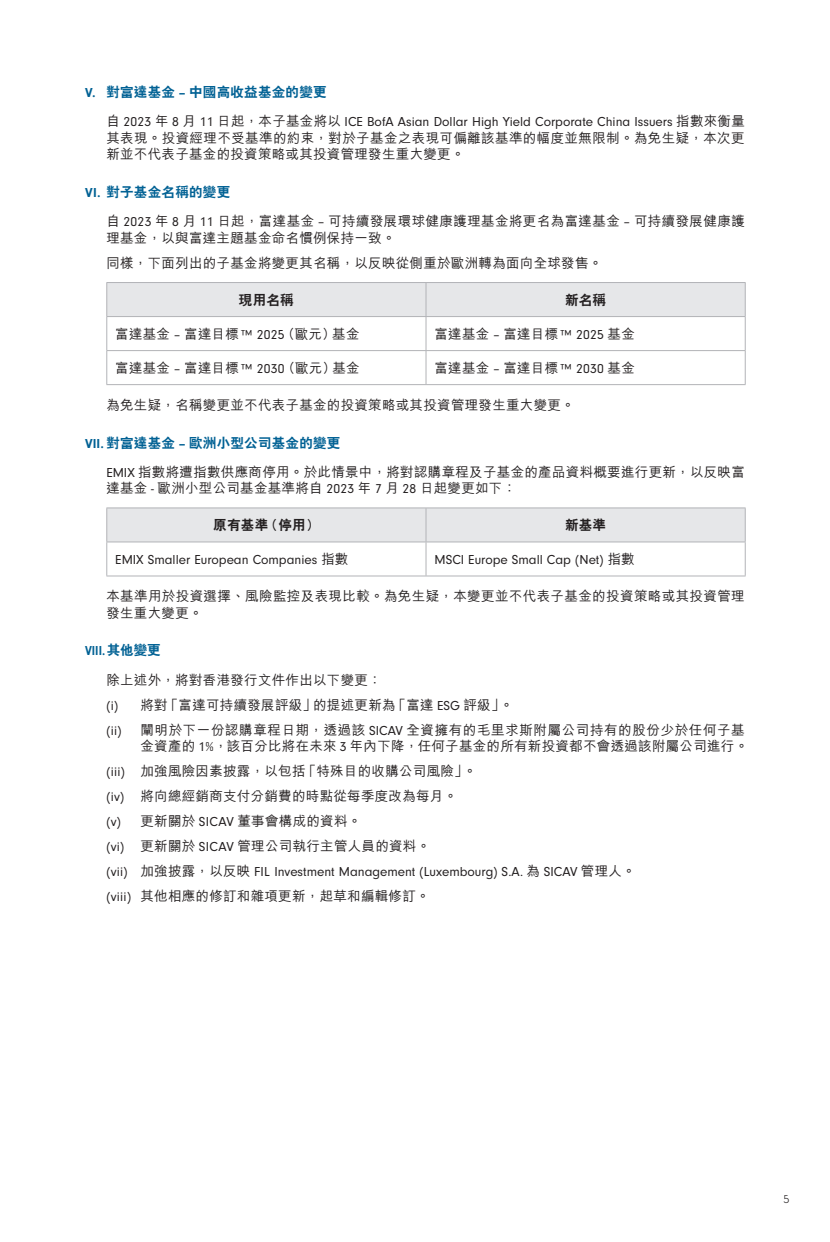
<style>
.page{position:relative;width:830px;height:1242px;background:#fff}
.page>*{position:absolute;margin:0;border:0;box-sizing:border-box;transform-origin:0 0}
.t1{font:13.5px/16.5px "M Hei Medium HKSCS";letter-spacing:.02em;color:#231f20}
.t2{font:13.5px "Neuzeit Gro";color:#231f20}
.t3{font:13.5px/16.5px "M Hei Medium HKSCS";letter-spacing:.045em;color:#231f20}
.t4{font:13.5px "C Hei 2 Xbold HKSCS";letter-spacing:.02em;color:#016194}
.t5{font:13.5px "C Hei 2 Xbold HKSCS";letter-spacing:.02em;color:#231f20}
.t6{font:700 13.5px "Neuzeit Gro";color:#016194;scale:.9 1}
.t7{font:300 12px "Neuzeit Gro";color:#231f20}
.s1{font-family:"Neuzeit Gro";font-weight:700}
.s2{font-family:"M Hei Medium HKSCS"}
.s3{font-family:"Neuzeit Gro"}
.s4{font-family:"C Hei 2 Xbold HKSCS";font-weight:400}
</style>
<div class="page">
<div style="left:107px;top:283px;width:637px;height:33px;background:#e6e7e9"></div>
<hr style="left:106px;top:282px;width:320px;height:1px;background:#b2b3b7">
<hr style="left:106px;top:283px;width:1px;height:33px;background:#b2b3b7">
<hr style="left:426px;top:282px;width:319px;height:1px;background:#b2b3b7">
<hr style="left:425px;top:283px;width:1px;height:33px;background:#b2b3b7">
<hr style="left:744px;top:283px;width:1px;height:33px;background:#b2b3b7">
<hr style="left:106px;top:316px;width:320px;height:1px;background:#b2b3b7">
<hr style="left:106px;top:317px;width:1px;height:33px;background:#b2b3b7">
<hr style="left:426px;top:316px;width:319px;height:1px;background:#b2b3b7">
<hr style="left:425px;top:317px;width:1px;height:33px;background:#b2b3b7">
<hr style="left:106px;top:350px;width:320px;height:1px;background:#b2b3b7">
<hr style="left:106px;top:351px;width:1px;height:33px;background:#b2b3b7">
<hr style="left:426px;top:350px;width:319px;height:1px;background:#b2b3b7">
<hr style="left:425px;top:351px;width:1px;height:33px;background:#b2b3b7">
<hr style="left:744px;top:317px;width:1px;height:33px;background:#b2b3b7">
<hr style="left:744px;top:351px;width:1px;height:33px;background:#b2b3b7">
<hr style="left:106px;top:384px;width:320px;height:1px;background:#b2b3b7">
<hr style="left:426px;top:384px;width:319px;height:1px;background:#b2b3b7">
<div style="left:107px;top:508px;width:637px;height:33px;background:#e6e7e9"></div>
<hr style="left:106px;top:507px;width:320px;height:1px;background:#b2b3b7">
<hr style="left:106px;top:508px;width:1px;height:33px;background:#b2b3b7">
<hr style="left:426px;top:507px;width:319px;height:1px;background:#b2b3b7">
<hr style="left:425px;top:508px;width:1px;height:33px;background:#b2b3b7">
<hr style="left:744px;top:508px;width:1px;height:33px;background:#b2b3b7">
<hr style="left:106px;top:541px;width:320px;height:1px;background:#b2b3b7">
<hr style="left:106px;top:542px;width:1px;height:33px;background:#b2b3b7">
<hr style="left:426px;top:541px;width:319px;height:1px;background:#b2b3b7">
<hr style="left:425px;top:542px;width:1px;height:33px;background:#b2b3b7">
<hr style="left:106px;top:575px;width:320px;height:1px;background:#b2b3b7">
<hr style="left:426px;top:575px;width:319px;height:1px;background:#b2b3b7">
<hr style="left:744px;top:542px;width:1px;height:33px;background:#b2b3b7">
<p class="t4" style="left:85px;top:83px;width:243px"><span class="s1">V.</span> 對富達基金 <span class="s1">–</span> 中國高收益基金的變更</p>
<p class="t2" style="left:106px;top:115px;width:639px"><span class="s2">自</span> 2023 <span class="s2">年</span> 8 <span class="s2">月</span> 11 <span class="s2">日起，本子基金將以</span> ICE BofA Asian Dollar High Yield Corporate China Issuers <span class="s2">指數來衡量</span></p>
<p class="t1" style="left:106px;top:129px;width:639px">其表現。投資經理不受基準的約束，對於子基金之表現可偏離該基準的幅度並無限制。為免生疑，本次更新並不代表子基金的投資策略或其投資管理發生重大變更。</p>
<p class="t4" style="left:85px;top:183px;width:146px"><span class="s1">VI.</span> 對子基金名稱的變更</p>
<p class="t1" style="left:106px;top:212px;width:639px">自 <span class="s3">2023</span> 年 <span class="s3">8</span> 月 <span class="s3">11</span> 日起，富達基金 <span class="s3">–</span> 可持續發展環球健康護理基金將更名為富達基金 <span class="s3">–</span> 可持續發展健康護理基金，以與富達主題基金命名慣例保持一致。</p>
<p class="t1" style="left:106px;top:254px;width:497px">同樣，下面列出的子基金將變更其名稱，以反映從側重於歐洲轉為面向全球發售。</p>
<p class="t5" style="left:239px;top:291px;width:56px">現用名稱</p>
<p class="t5" style="left:565px;top:291px;width:43px">新名稱</p>
<p class="t1" style="left:115px;top:325px;width:245px">富達基金 <span class="s3">–</span> 富達目標<span class="s3">™ 2025</span>（歐元）基金</p>
<p class="t1" style="left:434px;top:325px;width:202px">富達基金 <span class="s3">–</span> 富達目標<span class="s3">™ 2025</span> 基金</p>
<p class="t1" style="left:115px;top:359px;width:246px">富達基金 <span class="s3">–</span> 富達目標<span class="s3">™ 2030</span>（歐元）基金</p>
<p class="t1" style="left:434px;top:359px;width:202px">富達基金 <span class="s3">–</span> 富達目標<span class="s3">™ 2030</span> 基金</p>
<p class="t1" style="left:106px;top:395px;width:469px">為免生疑，名稱變更並不代表子基金的投資策略或其投資管理發生重大變更。</p>
<p class="t4" style="left:85px;top:433px;width:257px"><span class="s1">VII.</span> 對富達基金 <span class="s1">–</span> 歐洲小型公司基金的變更</p>
<p class="t1" style="left:106px;top:462px;width:639px"><span class="s3">EMIX</span> 指數將遭指數供應商停用。於此情景中，將對認購章程及子基金的產品資料概要進行更新，以反映富達基金 <span class="s3">-</span> 歐洲小型公司基金基準將自 <span class="s3">2023</span> 年 <span class="s3">7</span> 月 <span class="s3">28</span> 日起變更如下：</p>
<p class="t5" style="left:213px;top:516px;width:108px">原有基準（停用）</p>
<p class="t5" style="left:565px;top:516px;width:43px">新基準</p>
<p class="t2" style="left:115px;top:552px;width:234px">EMIX Smaller European Companies <span class="s2">指數</span></p>
<p class="t2" style="left:434px;top:552px;width:201px">MSCI Europe Small Cap (Net) <span class="s2">指數</span></p>
<p class="t1" style="left:106px;top:587px;width:639px">本基準用於投資選擇、風險監控及表現比較。為免生疑，本變更並不代表子基金的投資策略或其投資管理發生重大變更。</p>
<p class="t6" style="left:85px;top:643px;width:85px">VIII.<span class="s4">其他變更</span></p>
<p class="t1" style="left:106px;top:666px;width:408px;line-height:25px">除上述外，將對香港發行文件作出以下變更：<br><span class="s3">(i)</span> 將對「富達可持續發展評級」的提述更新為「富達 <span class="s3">ESG</span> 評級」。</p>
<p class="t2" style="left:106px;top:723px;width:17px">(ii)</p>
<p class="t3" style="left:140px;top:720px;width:609px">闡明於下一份認購章程日期，透過該 <span class="s3">SICAV</span> 全資擁有的毛里求斯附屬公司持有的股份少於任何子基金資產的 <span class="s3">1%</span>，該百分比將在未來 <span class="s3">3</span> 年內下降，任何子基金的所有新投資都不會透過該附屬公司進行。</p>
<p class="t1" style="left:106px;top:757px;width:371px;line-height:25px"><span class="s3">(iii)</span> 加強風險因素披露，以包括「特殊目的收購公司風險」。<span class="s3">(iv)</span> 將向總經銷商支付分銷費的時點從每季度改為每月。<br><span class="s3">(v)</span> 更新關於 <span class="s3">SICAV</span> 董事會構成的資料。<br><span class="s3">(vi)</span> 更新關於 <span class="s3">SICAV</span> 管理公司執行主管人員的資料。</p>
<p class="t2" style="left:106px;top:864px;width:530px">(vii) <span class="s2">加強披露，以反映</span> FIL Investment Management (Luxembourg) S.A. <span class="s2">為</span> SICAV <span class="s2">管理人。</span></p>
<p class="t1" style="left:106px;top:887px;width:324px"><span class="s3">(viii)</span> 其他相應的修訂和雜項更新，起草和編輯修訂。</p>
<p class="t7" style="left:783px;top:1192px;width:7px">5</p>
</div>
